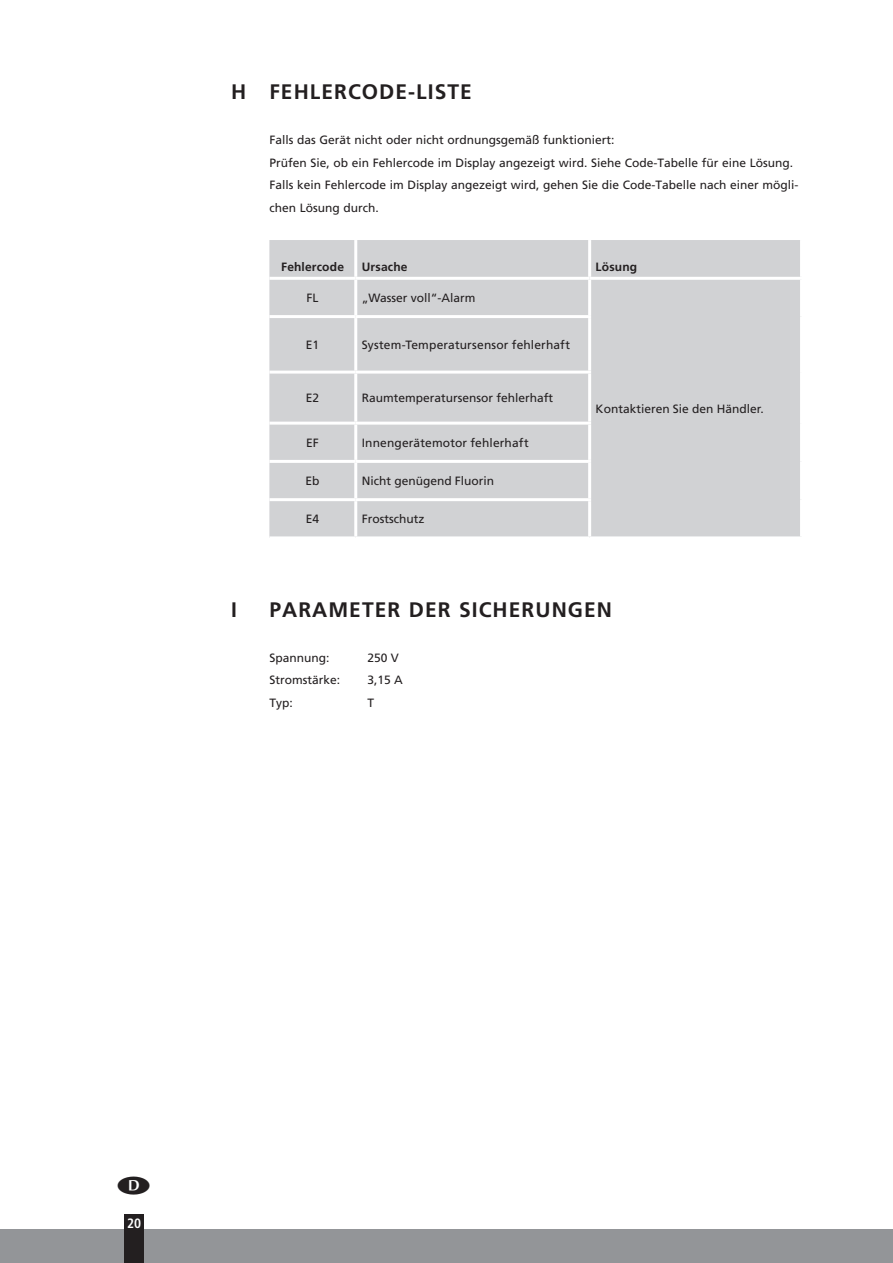
<style>
.page{position:relative;width:893px;height:1263px;background:#fff}
.page>*{position:absolute;margin:0;border:0;box-sizing:border-box;transform-origin:0 0}
.subkop{font:700 21px "Frutiger LT Com";letter-spacing:.05em;color:#231f20}
.t1{font:700 condensed 13.5px "Frutiger LT Std";color:#fff}
.subkop-2{font:12px/22.5px "Frutiger LT Com";color:#231f20}
.body{font:12px "Frutiger LT Com";color:#231f20}
.t2{font:700 12px "Frutiger LT Com";letter-spacing:.015em;color:#231f20}
</style>
<div class="page">
<div style="left:0;top:1229px;width:893px;height:34px;background:#939598"></div>
<div style="left:269px;top:240px;width:531px;height:296px;background:#d1d2d4"></div>
<hr style="left:354px;top:240px;width:3px;height:37px;background:#fff">
<hr style="left:588px;top:240px;width:3px;height:37px;background:#fff">
<hr style="left:269px;top:277px;width:87px;height:3px;background:#fff">
<hr style="left:356px;top:277px;width:234px;height:3px;background:#fff">
<hr style="left:354px;top:280px;width:3px;height:35px;background:#fff">
<hr style="left:590px;top:277px;width:213px;height:3px;background:#fff">
<hr style="left:588px;top:280px;width:3px;height:35px;background:#fff">
<hr style="left:269px;top:315px;width:87px;height:3px;background:#fff">
<hr style="left:356px;top:315px;width:235px;height:3px;background:#fff">
<hr style="left:354px;top:318px;width:3px;height:53px;background:#fff">
<hr style="left:588px;top:318px;width:3px;height:53px;background:#fff">
<hr style="left:269px;top:371px;width:87px;height:3px;background:#fff">
<hr style="left:356px;top:371px;width:235px;height:3px;background:#fff">
<hr style="left:354px;top:374px;width:3px;height:48px;background:#fff">
<hr style="left:588px;top:374px;width:3px;height:48px;background:#fff">
<hr style="left:269px;top:422px;width:87px;height:3px;background:#fff">
<hr style="left:356px;top:422px;width:235px;height:3px;background:#fff">
<hr style="left:354px;top:425px;width:3px;height:35px;background:#fff">
<hr style="left:588px;top:425px;width:3px;height:35px;background:#fff">
<hr style="left:269px;top:460px;width:87px;height:3px;background:#fff">
<hr style="left:356px;top:460px;width:235px;height:3px;background:#fff">
<hr style="left:354px;top:463px;width:3px;height:35px;background:#fff">
<hr style="left:588px;top:463px;width:3px;height:35px;background:#fff">
<hr style="left:269px;top:498px;width:87px;height:3px;background:#fff">
<hr style="left:356px;top:498px;width:235px;height:3px;background:#fff">
<hr style="left:354px;top:501px;width:3px;height:35px;background:#fff">
<hr style="left:588px;top:501px;width:3px;height:35px;background:#fff">
<div style="left:124px;top:1215px;width:20px;height:48px;background:#231f20"></div>
<p class="subkop" style="left:231px;top:79px;width:242px">H FEHLERCODE-LISTE</p>
<p class="subkop-2" style="left:269px;top:129px;width:347px">Falls das Gerät nicht oder nicht ordnungsgemäß funktioniert:</p>
<p class="subkop-2" style="left:269px;top:151px;width:531px">Prüfen Sie, ob ein Fehlercode im Display angezeigt wird. Siehe Code-Tabelle für eine Lösung.<br>Falls kein Fehlercode im Display angezeigt wird, gehen Sie die Code-Tabelle nach einer mögli&shy;chen Lösung durch.</p>
<p class="t2" style="left:281px;top:260px;width:64px">Fehlercode</p>
<p class="t2" style="left:362px;top:260px;width:47px">Ursache</p>
<p class="t2" style="left:596px;top:260px;width:43px">Lösung</p>
<p class="subkop-2" style="left:307px;top:287px;width:13px">FL</p>
<p class="subkop-2" style="left:362px;top:287px;width:115px">„Wasser voll“-Alarm</p>
<p class="subkop-2" style="left:306px;top:333px;width:15px">E1</p>
<p class="subkop-2" style="left:362px;top:333px;width:210px">System-Temperatursensor fehlerhaft</p>
<p class="subkop-2" style="left:306px;top:387px;width:15px">E2</p>
<p class="subkop-2" style="left:362px;top:387px;width:193px">Raumtemperatursensor fehlerhaft</p>
<p class="subkop-2" style="left:306px;top:431px;width:14px">EF</p>
<p class="subkop-2" style="left:362px;top:431px;width:168px">Innengerätemotor fehlerhaft</p>
<p class="subkop-2" style="left:306px;top:470px;width:16px">Eb</p>
<p class="subkop-2" style="left:362px;top:470px;width:134px">Nicht genügend Fluorin</p>
<p class="subkop-2" style="left:306px;top:508px;width:15px">E4</p>
<p class="subkop-2" style="left:362px;top:508px;width:64px">Frostschutz</p>
<p class="subkop-2" style="left:596px;top:397px;width:170px">Kontaktieren Sie den Händler.</p>
<p class="subkop" style="left:231px;top:597px;width:7px">I</p>
<p class="subkop" style="left:269px;top:597px;width:344px">PARAMETER DER SICHERUNGEN</p>
<p class="body" style="left:269px;top:650px;width:61px">Spannung:</p>
<p class="body" style="left:368px;top:650px;width:33px">250 V</p>
<p class="body" style="left:269px;top:673px;width:72px">Stromstärke:</p>
<p class="body" style="left:368px;top:673px;width:37px">3,15 A</p>
<p class="body" style="left:269px;top:695px;width:25px">Typ:</p>
<p class="body" style="left:368px;top:695px;width:8px">T</p>
<p class="t1" style="left:127px;top:1215px;width:16px">20</p>
</div>
